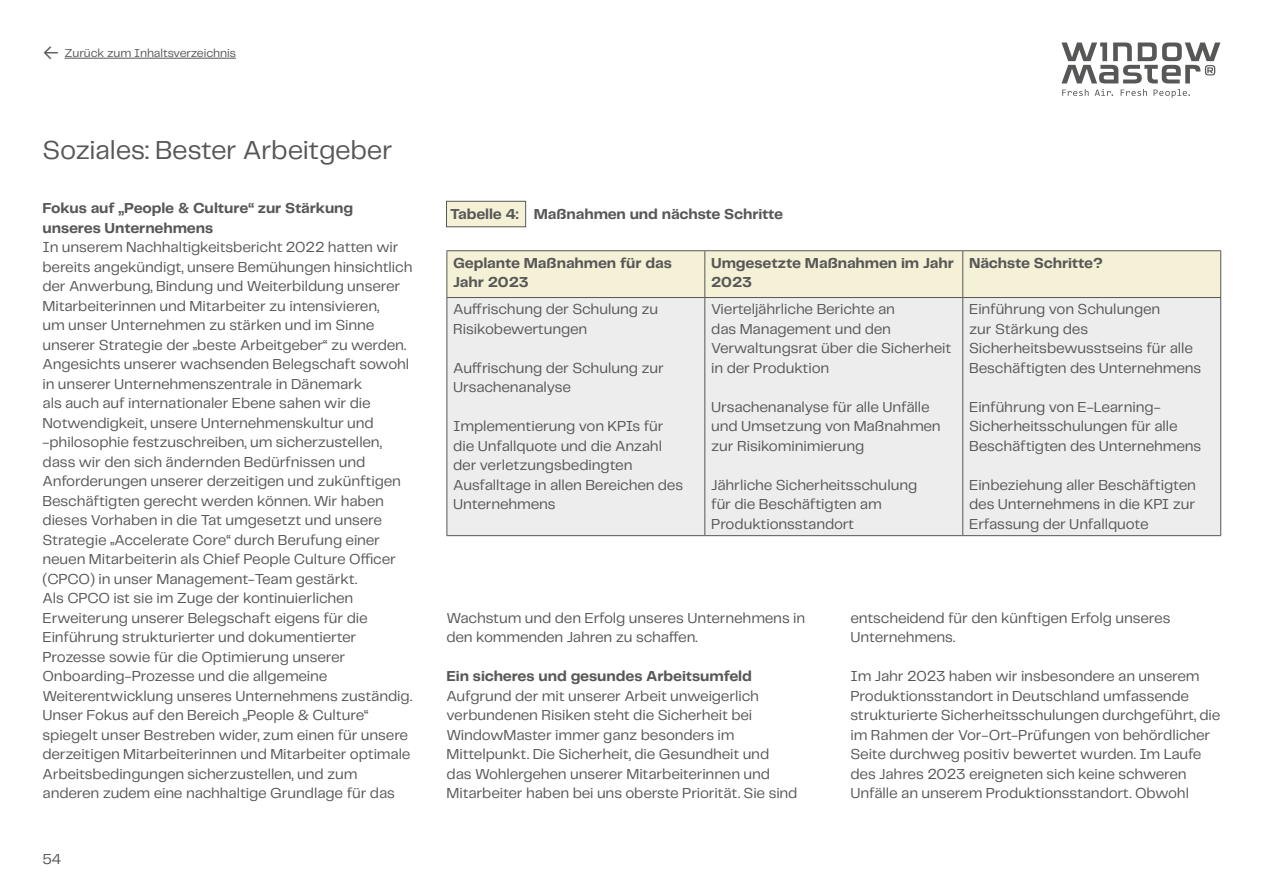
<style>
.page{position:relative;width:1263px;height:893px;background:#fff}
.page>*{position:absolute;margin:0;border:0;box-sizing:border-box;transform-origin:0 0}
.t1{font:27px "Telegraf";letter-spacing:-.015em;color:#575756}
.t2{font:15px/19.5px "Telegraf";letter-spacing:-.01em;color:#575756}
.t3{font:700 15px/19.5px "Telegraf";letter-spacing:-.005em;color:#575756}
.t4{font:12px "Telegraf";letter-spacing:-.01em;color:#575756}
.s1{font-size:21px}
</style>
<div class="page">
<svg style="left:1061px;top:43px;width:159px;height:40px"></svg>
<svg style="left:1062px;top:89px;width:26px;height:7px"></svg>
<svg style="left:1095px;top:89px;width:18px;height:7px"></svg>
<svg style="left:1121px;top:89px;width:26px;height:7px"></svg>
<svg style="left:1153px;top:89px;width:37px;height:9px"></svg>
<hr style="left:65px;top:58px;width:171px;height:1px;background:#575756">
<div style="left:447px;top:251px;width:773px;height:46px;background:#f4f1d6"></div>
<div style="left:447px;top:298px;width:773px;height:237px;background:#ededed"></div>
<hr style="left:446px;top:250px;width:259px;height:1px;background:#575756">
<hr style="left:446px;top:251px;width:1px;height:46px;background:#575756">
<hr style="left:705px;top:250px;width:258px;height:1px;background:#575756">
<hr style="left:704px;top:251px;width:1px;height:46px;background:#575756">
<hr style="left:963px;top:250px;width:258px;height:1px;background:#575756">
<hr style="left:962px;top:251px;width:1px;height:46px;background:#575756">
<hr style="left:1220px;top:251px;width:1px;height:46px;background:#575756">
<hr style="left:446px;top:297px;width:259px;height:1px;background:#575756">
<hr style="left:446px;top:298px;width:1px;height:237px;background:#575756">
<hr style="left:705px;top:297px;width:258px;height:1px;background:#575756">
<hr style="left:704px;top:298px;width:1px;height:237px;background:#575756">
<hr style="left:963px;top:297px;width:258px;height:1px;background:#575756">
<hr style="left:962px;top:298px;width:1px;height:237px;background:#575756">
<hr style="left:1220px;top:298px;width:1px;height:237px;background:#575756">
<hr style="left:446px;top:535px;width:259px;height:1px;background:#575756">
<hr style="left:705px;top:535px;width:258px;height:1px;background:#575756">
<hr style="left:963px;top:535px;width:258px;height:1px;background:#575756">
<div style="left:446px;top:201px;width:80px;height:26px;background:#f4f1d6;border:1px solid #575756"></div>
<p class="t4" style="left:43px;top:45px;width:195px"><span class="s1">←</span> Zurück zum Inhaltsverzeichnis</p>
<h1 class="t1" style="left:43px;top:132px;width:351px">Soziales: Bester Arbeitgeber</h1>
<p class="t3" style="left:43px;top:199px;width:312px;text-indent:82px">People &amp; Culture“ zur Stärkung unseres Unternehmens</p>
<p class="t2" style="left:43px;top:237px;width:371px">In unserem Nachhaltigkeitsbericht 2022 hatten wir bereits angekündigt, unsere Bemühungen hinsichtlich der Anwerbung, Bindung und Weiterbildung unserer Mitarbeiterinnen und Mitarbeiter zu intensivieren,<br>um unser Unternehmen zu stärken und im Sinne unserer Strategie der</p>
<p class="t3" style="left:43px;top:199px;width:74px">Fokus auf</p>
<p class="t3" style="left:119px;top:206px;width:7px">”</p>
<p class="t2" style="left:43px;top:335px;width:368px;text-indent:155px">beste Arbeitgeber“ zu werden.<br>Angesichts unserer wachsenden Belegschaft sowohl in unserer Unternehmenszentrale in Dänemark<br>als auch auf internationaler Ebene sahen wir die Notwendigkeit, unsere Unternehmenskultur und -philosophie festzuschreiben, um sicherzustellen, dass wir den sich ändernden Bedürfnissen und Anforderungen unserer derzeitigen und zukünftigen Beschäftigten gerecht werden können. Wir haben dieses Vorhaben in die Tat umgesetzt und unsere Strategie</p>
<p class="t2" style="left:193px;top:342px;width:6px">”</p>
<p class="t2" style="left:43px;top:530px;width:371px;text-indent:72px">Accelerate Core“ durch Berufung einer neuen Mitarbeiterin als Chief People Culture Officer (CPCO) in unser Management-Team gestärkt.<br>Als CPCO ist sie im Zuge der kontinuierlichen Erweiterung unserer Belegschaft eigens für die Einführung strukturierter und dokumentierter Prozesse sowie für die Optimierung unserer Onboarding-Prozesse und die allgemeine Weiterentwicklung unseres Unternehmens zuständig.<br>Unser Fokus auf den Bereich</p>
<p class="t2" style="left:243px;top:713px;width:6px">”</p>
<p class="t2" style="left:110px;top:537px;width:6px">”</p>
<p class="t2" style="left:43px;top:705px;width:370px;text-indent:205px">People &amp; Culture“ spiegelt unser Bestreben wider, zum einen für unsere derzeitigen Mitarbeiterinnen und Mitarbeiter optimale Arbeitsbedingungen sicherzustellen, und zum anderen zudem eine nachhaltige Grundlage für das</p>
<p class="t2" style="left:43px;top:849px;width:20px">54</p>
<p class="t3" style="left:450px;top:204px;width:334px">Tabelle 4: Maßnahmen und nächste Schritte</p>
<p class="t3" style="left:453px;top:253px;width:220px">Geplante Maßnahmen für das<br>Jahr 2023</p>
<p class="t3" style="left:711px;top:253px;width:244px">Umgesetzte Maßnahmen im Jahr<br>2023</p>
<p class="t3" style="left:969px;top:253px;width:135px">Nächste Schritte?</p>
<p class="t2" style="left:453px;top:299px;width:207px">Auffrischung der Schulung zu<br>Risikobewertungen</p>
<p class="t2" style="left:453px;top:358px;width:212px">Auffrischung der Schulung zur<br>Ursachenanalyse</p>
<p class="t2" style="left:453px;top:416px;width:231px">Implementierung von KPIs für die Unfallquote und die Anzahl der verletzungsbedingten<br>Ausfalltage in allen Bereichen des<br>Unternehmens</p>
<p class="t2" style="left:711px;top:299px;width:242px">Vierteljährliche Berichte an<br>das Management und den<br>Verwaltungsrat über die Sicherheit in der Produktion</p>
<p class="t2" style="left:711px;top:397px;width:231px">Ursachenanalyse für alle Unfälle und Umsetzung von Maßnahmen zur Risikominimierung</p>
<p class="t2" style="left:711px;top:475px;width:208px">Jährliche Sicherheitsschulung für die Beschäftigten am<br>Produktionsstandort</p>
<p class="t2" style="left:969px;top:299px;width:234px">Einführung von Schulungen<br>zur Stärkung des<br>Sicherheitsbewusstseins für alle<br>Beschäftigten des Unternehmens</p>
<p class="t2" style="left:969px;top:397px;width:234px">Einführung von E-Learning-<br>Sicherheitsschulungen für alle<br>Beschäftigten des Unternehmens</p>
<p class="t2" style="left:969px;top:475px;width:228px;text-align:justify">Einbeziehung aller Beschäftigten des Unternehmens in die KPI zur Erfassung der Unfallquote</p>
<p class="t2" style="left:446px;top:608px;width:360px">Wachstum und den Erfolg unseres Unternehmens in den kommenden Jahren zu schaffen.</p>
<p class="t3" style="left:446px;top:667px;width:307px">Ein sicheres und gesundes Arbeitsumfeld</p>
<p class="t2" style="left:446px;top:686px;width:353px">Aufgrund der mit unserer Arbeit unweigerlich verbundenen Risiken steht die Sicherheit bei WindowMaster immer ganz besonders im Mittelpunkt. Die Sicherheit, die Gesundheit und das Wohlergehen unserer Mitarbeiterinnen und Mitarbeiter haben bei uns oberste Priorität. Sie sind</p>
<p class="t2" style="left:850px;top:608px;width:321px">entscheidend für den künftigen Erfolg unseres<br>Unternehmens.</p>
<p class="t2" style="left:850px;top:666px;width:371px">Im Jahr 2023 haben wir insbesondere an unserem Produktionsstandort in Deutschland umfassende strukturierte Sicherheitsschulungen durchgeführt, die im Rahmen der Vor-Ort-Prüfungen von behördlicher Seite durchweg positiv bewertet wurden. Im Laufe des Jahres 2023 ereigneten sich keine schweren Unfälle an unserem Produktionsstandort. Obwohl</p>
</div>
